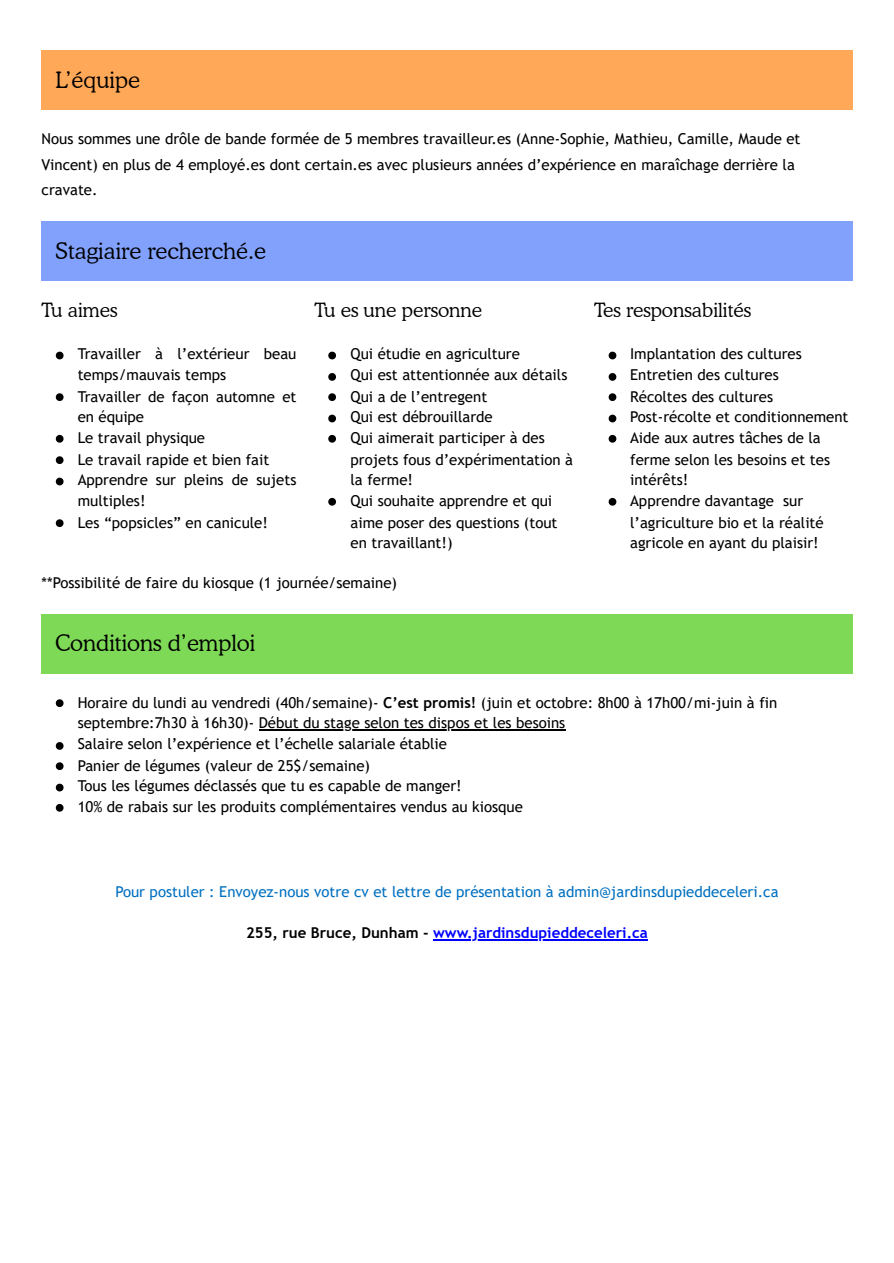
<style>
.page{position:relative;width:894px;height:1263px;background:#fff}
.page>*{position:absolute;margin:0;border:0;box-sizing:border-box;transform-origin:0 0}
.t1{font:300 22.5px "Cooper BT";color:#000}
.t2{font:300 19.5px "Cooper BT";color:#000}
.t3{font:15px/20.9px "Trebuchet MS";color:#000}
.t4{font:15px "Trebuchet MS";color:#0070c0}
.t5{font:700 15px "Trebuchet MS";color:#00f}
.s1{font-weight:700}
.s2{color:#000}
</style>
<div class="page">
<hr style="left:433px;top:939px;width:214px;height:2px;background:#00f">
<div style="left:42px;top:51px;width:810px;height:59px;background:#ffa857"></div>
<div style="left:42px;top:222px;width:810px;height:59px;background:#82a1fd"></div>
<svg style="left:56px;top:352px;width:7px;height:7px"></svg>
<svg style="left:56px;top:393px;width:7px;height:8px"></svg>
<svg style="left:56px;top:435px;width:7px;height:8px"></svg>
<svg style="left:56px;top:456px;width:7px;height:8px"></svg>
<svg style="left:56px;top:478px;width:7px;height:7px"></svg>
<svg style="left:56px;top:519px;width:7px;height:8px"></svg>
<svg style="left:328px;top:352px;width:8px;height:7px"></svg>
<svg style="left:328px;top:373px;width:8px;height:8px"></svg>
<svg style="left:328px;top:393px;width:8px;height:8px"></svg>
<svg style="left:328px;top:415px;width:8px;height:7px"></svg>
<svg style="left:328px;top:435px;width:8px;height:8px"></svg>
<svg style="left:328px;top:498px;width:8px;height:8px"></svg>
<svg style="left:608px;top:352px;width:8px;height:7px"></svg>
<svg style="left:608px;top:373px;width:8px;height:8px"></svg>
<svg style="left:608px;top:393px;width:8px;height:8px"></svg>
<svg style="left:608px;top:415px;width:8px;height:7px"></svg>
<svg style="left:608px;top:435px;width:8px;height:8px"></svg>
<svg style="left:608px;top:498px;width:8px;height:8px"></svg>
<div style="left:42px;top:614px;width:810px;height:59px;background:#7ed957"></div>
<svg style="left:56px;top:699px;width:7px;height:8px"></svg>
<hr style="left:259px;top:729px;width:306px;height:1px;background:#000">
<svg style="left:56px;top:742px;width:7px;height:8px"></svg>
<svg style="left:56px;top:762px;width:7px;height:8px"></svg>
<svg style="left:56px;top:784px;width:7px;height:7px"></svg>
<svg style="left:56px;top:804px;width:7px;height:8px"></svg>
<p class="t1" style="left:55px;top:66px;width:86px">L’équipe</p>
<p class="t3" style="left:42px;top:126px;width:760px;line-height:25.3px">Nous sommes une drôle de bande formée de 5 membres travailleur.es (Anne-Sophie, Mathieu, Camille, Maude et<br>Vincent) en plus de 4 employé.es dont certain.es avec plusieurs années d’expérience en maraîchage derrière la cravate.</p>
<p class="t1" style="left:55px;top:237px;width:212px">Stagiaire recherché.e</p>
<h1 class="t2" style="left:42px;top:298px;width:77px">Tu aimes</h1>
<p class="t3" style="left:78px;top:343px;width:220px;line-height:21.3px">Travailler à l’extérieur beau temps/mauvais temps</p>
<p class="t3" style="left:78px;top:386px;width:220px;line-height:20.2px">Travailler de façon automne et en équipe</p>
<p class="t3" style="left:78px;top:427px;width:129px">Le travail physique</p>
<p class="t3" style="left:78px;top:449px;width:193px">Le travail rapide et bien fait</p>
<p class="t3" style="left:78px;top:469px;width:220px;line-height:21.3px">Apprendre sur pleins de sujets multiples!</p>
<p class="t3" style="left:78px;top:512px;width:192px">Les “popsicles” en canicule!</p>
<h1 class="t2" style="left:314px;top:298px;width:169px">Tu es une personne</h1>
<p class="t3" style="left:350px;top:343px;width:171px">Qui étudie en agriculture</p>
<p class="t3" style="left:350px;top:364px;width:218px">Qui est attentionnée aux détails</p>
<p class="t3" style="left:350px;top:386px;width:138px">Qui a de l’entregent</p>
<p class="t3" style="left:350px;top:406px;width:144px">Qui est débrouillarde</p>
<p class="t3" style="left:350px;top:427px;width:224px">Qui aimerait participer à des projets fous d’expérimentation à la ferme!</p>
<p class="t3" style="left:350px;top:490px;width:208px">Qui souhaite apprendre et qui aime poser des questions (tout en travaillant!)</p>
<p class="t3" style="left:42px;top:573px;width:357px">**Possibilité de faire du kiosque (1 journée/semaine)</p>
<h1 class="t2" style="left:594px;top:298px;width:159px">Tes responsabilités</h1>
<p class="t3" style="left:630px;top:343px;width:173px">Implantation des cultures</p>
<p class="t3" style="left:630px;top:364px;width:150px">Entretien des cultures</p>
<p class="t3" style="left:630px;top:386px;width:144px">Récoltes des cultures</p>
<p class="t3" style="left:630px;top:406px;width:220px">Post-récolte et conditionnement</p>
<p class="t3" style="left:630px;top:427px;width:201px">Aide aux autres tâches de la ferme selon les besoins et tes intérêts!</p>
<p class="t3" style="left:630px;top:490px;width:195px">Apprendre davantage sur l’agriculture bio et la réalité agricole en ayant du plaisir!</p>
<p class="t1" style="left:55px;top:630px;width:202px">Conditions d’emploi</p>
<p class="t3" style="left:78px;top:692px;width:701px;line-height:20.2px">Horaire du lundi au vendredi (40h/semaine)- <span class="s1">C’est promis!</span> (juin et octobre: 8h00 à 17h00/mi-juin à fin septembre:7h30 à 16h30)- Début du stage selon tes dispos et les besoins</p>
<p class="t3" style="left:78px;top:733px;width:371px">Salaire selon l’expérience et l’échelle salariale établie</p>
<p class="t3" style="left:78px;top:755px;width:294px">Panier de légumes (valeur de 25$/semaine)</p>
<p class="t3" style="left:78px;top:775px;width:385px">Tous les légumes déclassés que tu es capable de manger!</p>
<p class="t3" style="left:78px;top:796px;width:446px">10% de rabais sur les produits complémentaires vendus au kiosque</p>
<p class="t4" style="left:115px;top:883px;width:664px">Pour postuler : Envoyez-nous votre cv et lettre de présentation à admin@jardinsdupieddeceleri.ca</p>
<h1 class="t5" style="left:246px;top:924px;width:403px"><span class="s2">255, rue Bruce, Dunham -</span> www.jardinsdupieddeceleri.ca</h1>
</div>
